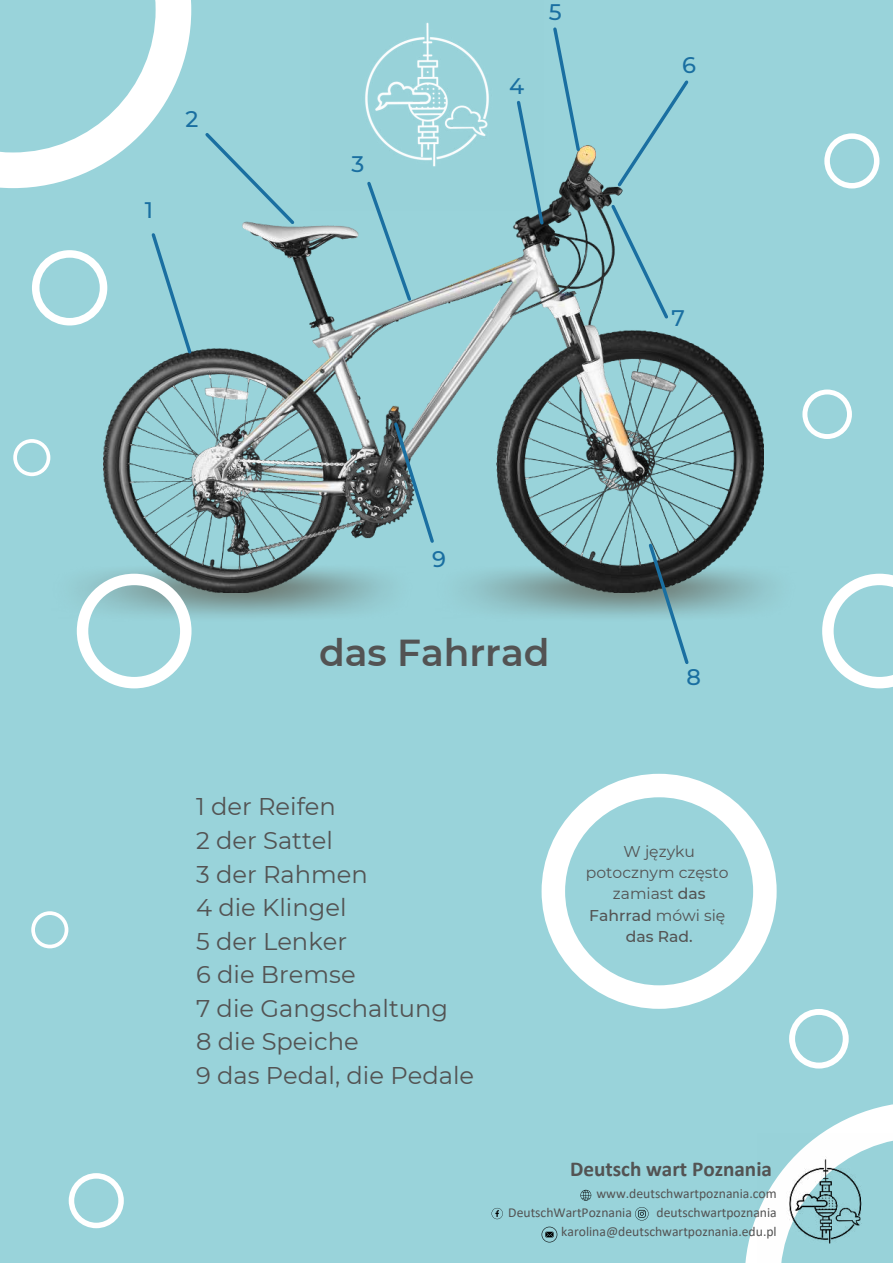
<style>
.page{position:relative;width:893px;height:1264px;background:#fff}
.page>*{position:absolute;margin:0;border:0;box-sizing:border-box;transform-origin:0 0}
.t1{font:600 37.5px "Montserrat";color:#535353}
.t2{font:24.15px/33.6px "Montserrat";color:#535353}
.t3{font:500 22.5px "Montserrat";color:#1a6fa1}
.t4{font:700 21.15px "Calibri";color:#535353}
.t5{font:15.6px/21.3px "Montserrat";color:#535353;text-align:center}
.t6{font:13.65px/19px "Calibri";color:#535353}
.s1{font-weight:500}
</style>
<div class="page">
<div style="left:0;top:0;width:892px;height:1262px;background:#99d3da"></div>
<img style="left:191px;top:592px;width:195px;height:25px">
<img style="left:469px;top:580px;width:301px;height:37px">
<img style="left:104px;top:146px;width:659px;height:446px">
<svg style="left:0;top:0;width:191px;height:188px"></svg>
<svg style="left:745px;top:1104px;width:147px;height:158px"></svg>
<svg style="left:32px;top:250px;width:75px;height:75px"></svg>
<svg style="left:789px;top:1009px;width:59px;height:59px"></svg>
<svg style="left:802px;top:389px;width:49px;height:50px"></svg>
<svg style="left:13px;top:439px;width:37px;height:37px"></svg>
<svg style="left:31px;top:911px;width:37px;height:37px"></svg>
<svg style="left:822px;top:573px;width:70px;height:115px"></svg>
<svg style="left:77px;top:573px;width:114px;height:115px"></svg>
<svg style="left:824px;top:133px;width:55px;height:55px"></svg>
<svg style="left:69px;top:1173px;width:55px;height:55px"></svg>
<img style="left:311px;top:22px;width:203px;height:189px">
<svg style="left:202px;top:133px;width:95px;height:94px"></svg>
<svg style="left:364px;top:179px;width:49px;height:124px"></svg>
<svg style="left:514px;top:100px;width:31px;height:127px"></svg>
<svg style="left:149px;top:231px;width:45px;height:125px"></svg>
<svg style="left:608px;top:202px;width:63px;height:119px"></svg>
<svg style="left:614px;top:80px;width:77px;height:109px"></svg>
<svg style="left:391px;top:420px;width:45px;height:125px"></svg>
<svg style="left:646px;top:541px;width:45px;height:123px"></svg>
<svg style="left:551px;top:27px;width:31px;height:126px"></svg>
<svg style="left:541px;top:773px;width:235px;height:235px"></svg>
<img style="left:757px;top:1133px;width:134px;height:129px">
<svg style="left:580px;top:1189px;width:11px;height:11px"></svg>
<svg style="left:491px;top:1207px;width:12px;height:12px"></svg>
<svg style="left:635px;top:1207px;width:13px;height:13px"></svg>
<svg style="left:541px;top:1226px;width:16px;height:16px"></svg>
<p class="t3" style="left:145px;top:194px;width:10px">1</p>
<p class="t3" style="left:185px;top:103px;width:14px">2</p>
<p class="t3" style="left:351px;top:148px;width:14px">3</p>
<p class="t3" style="left:509px;top:70px;width:17px">4</p>
<p class="t3" style="left:548px;top:-3px;width:14px">5</p>
<p class="t3" style="left:682px;top:49px;width:15px">6</p>
<p class="t3" style="left:671px;top:302px;width:15px">7</p>
<p class="t3" style="left:432px;top:543px;width:15px">9</p>
<h1 class="t1" style="left:319px;top:625px;width:232px">das Fahrrad</h1>
<p class="t3" style="left:686px;top:661px;width:16px">8</p>
<p class="t2" style="left:196px;top:789px;width:279px">1 der Reifen<br>2 der Sattel<br>3 der Rahmen<br>4 die Klingel<br>5 der Lenker<br>6 die Bremse<br>7 die Gangschaltung<br>8 die Speiche<br>9 das Pedal, die Pedale</p>
<p class="t5" style="left:586px;top:839px;width:144px">W języku potocznym często zamiast <span class="s1">das<br>Fahrrad</span> mówi się <span class="s1">das Rad.</span></p>
<p class="t4" style="left:570px;top:1154px;width:203px">Deutsch wart Poznania</p>
<p class="t6" style="left:508px;top:1183px;width:270px;text-indent:88px">www.deutschwartpoznania.com<br>DeutschWartPoznania</p>
<p class="t6" style="left:561px;top:1202px;width:217px;text-align:right">deutschwartpoznania karolina@deutschwartpoznania.edu.pl</p>
</div>
